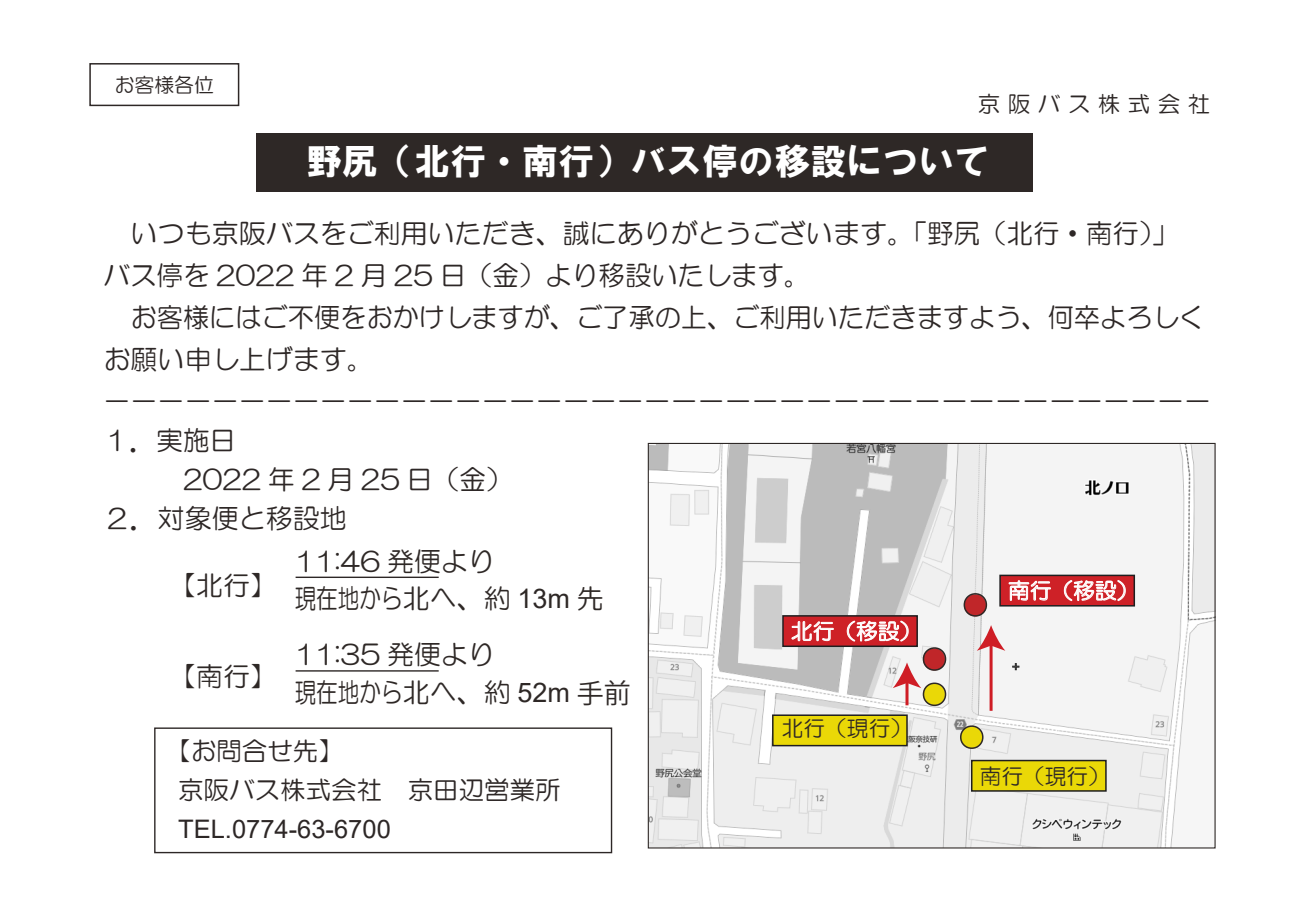
<style>
.page{position:relative;width:1289px;height:919px;background:#fff}
.page>*{position:absolute;margin:0;border:0;box-sizing:border-box;transform-origin:0 0}
.t1{font:36px "HGS Soei Kakugothic UB";color:#fff}
.t2{font:27.15px "MS Gothic";color:#ead807}
.t3{font:27.15px "MS Gothic";color:#c02629}
.t4{font:27px/42px "HG Maru Gothic MPRO";color:#2d2726}
.t5{font:27px/37.5px "HG Maru Gothic MPRO";color:#2e2826}
.t6{font:25.5px/39px "HG Maru Gothic MPRO";color:#2d2726}
.t7{font:25.5px "Arial";color:#2d2726}
.t8{font:22.5px "HG Maru Gothic MPRO";color:#2d2726}
.t9{font:21.75px "HG Maru Gothic MPRO";color:#2e2826}
.t10{font:21.75px "HG Maru Gothic MPRO";color:#fff}
.t11{font:19.95px "HG Maru Gothic MPRO";color:#2d2726}
.s1{font-family:"Arial"}
.s2{font-family:"Koz Go Pr 6 N"}
</style>
<div class="page">
<div style="left:89px;top:63px;width:150px;height:43px;border:2px solid #2d2726"></div>
<div style="left:256px;top:133px;width:776px;height:59px;background:#2e2826"></div>
<img style="left:649px;top:445px;width:564px;height:401px">
<div style="left:970px;top:759px;width:136px;height:32px;background:#ead807;border:2px solid #1f1e1f"></div>
<svg style="left:959px;top:724px;width:25px;height:25px"></svg>
<div style="left:772px;top:714px;width:135px;height:32px;background:#ead807;border:2px solid #1f1e1f"></div>
<div style="left:782px;top:615px;width:135px;height:32px;background:#ce2127;border:2px solid #1f1e1f"></div>
<svg style="left:791px;top:621px;width:42px;height:20px"></svg>
<svg style="left:962px;top:592px;width:25px;height:25px"></svg>
<div style="left:999px;top:574px;width:135px;height:32px;background:#ce2127;border:2px solid #1f1e1f"></div>
<svg style="left:1008px;top:580px;width:42px;height:20px"></svg>
<svg style="left:1063px;top:580px;width:62px;height:21px"></svg>
<hr style="left:989px;top:643px;width:3px;height:67px;background:#cf1d25">
<svg style="left:976px;top:625px;width:29px;height:25px"></svg>
<svg style="left:846px;top:620px;width:101px;height:86px"></svg>
<div style="left:154px;top:727px;width:458px;height:126px;border:1px solid #2d2726"></div>
<hr style="left:295px;top:576px;width:143px;height:2px;background:#2d2726">
<hr style="left:295px;top:670px;width:143px;height:1px;background:#2d2726">
<p class="t11" style="left:115px;top:75px;width:101px">お客様各位</p>
<p class="t8" style="left:977px;top:92px;width:234px">京 阪 バ ス 株 式 会 社</p>
<h1 class="t1" style="left:306px;top:143px;width:686px">野尻（北行・南行）バス停の移設について</h1>
<p class="t4" style="left:104px;top:212px;width:1076px;text-indent:27px">いつも京阪バスをご利用いただき、誠にありがとうございます。「野尻（北行・南行）」バス停を 2022 年 2 月 25 日（金）より移設いたします。</p>
<p class="t4" style="left:104px;top:296px;width:1109px;text-indent:27px">お客様にはご不便をおかけしますが、ご了承の上、ご利用いただきますよう、何卒よろしくお願い申し上げます。<br>－－－－－－－－－－－－－－－－－－－－－－－－－－－－－－－－－－－－－－－－－</p>
<p class="t4" style="left:104px;top:420px;width:410px;line-height:39px">１．実施日<br>　　　2022 年 2 月 25 日（金）<br>２．対象便と移設地</p>
<p class="t5" style="left:295px;top:542px;width:311px">11:46 発便より<br>現在地から北へ、約 <span class="s1">13m</span> 先</p>
<p class="t5" style="left:295px;top:635px;width:338px">11:35 発便より<br>現在地から北へ、約 <span class="s1">52m</span> <span class="s2">手前</span></p>
<p class="t5" style="left:169px;top:566px;width:109px">【北行】</p>
<p class="t10" style="left:1008px;top:579px;width:132px">南行（移設）</p>
<p class="t3" style="left:961px;top:591px;width:29px">●</p>
<p class="t10" style="left:791px;top:620px;width:132px">北行（移設）</p>
<p class="t3" style="left:920px;top:645px;width:29px">●</p>
<p class="t5" style="left:169px;top:657px;width:109px">【南行】</p>
<p class="t2" style="left:920px;top:680px;width:29px">●</p>
<p class="t6" style="left:178px;top:731px;width:384px;text-indent:-13px">【お問合せ先】<br>京阪バス株式会社　京田辺営業所</p>
<p class="t7" style="left:178px;top:811px;width:214px">TEL.0774-63-6700</p>
<p class="t9" style="left:781px;top:717px;width:132px">北行（現行）</p>
<p class="t2" style="left:958px;top:723px;width:29px">●</p>
<p class="t9" style="left:979px;top:764px;width:132px">南行（現行）</p>
</div>
